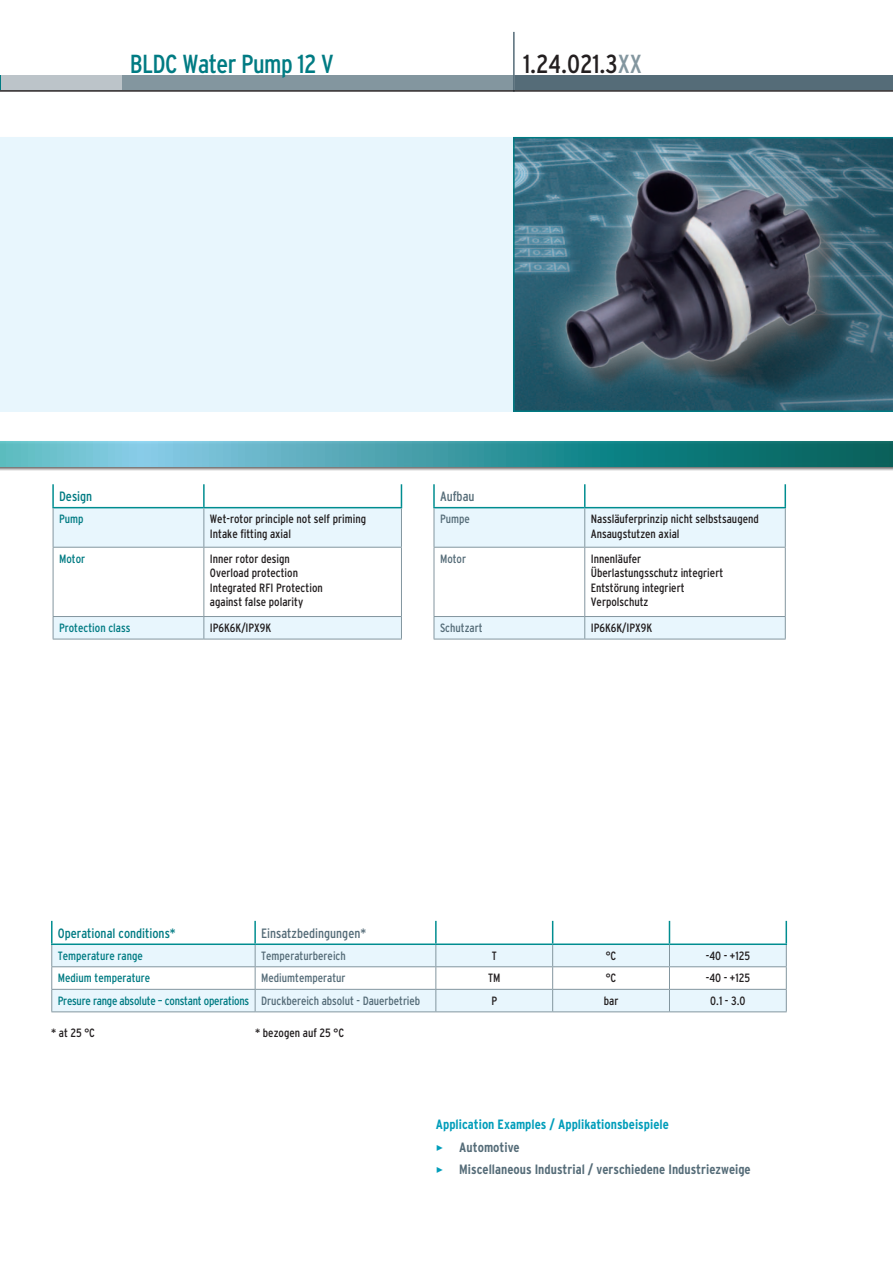
<style>
.page{position:relative;width:893px;height:1263px;background:#fff}
.page>*{position:absolute;margin:0;border:0;box-sizing:border-box;transform-origin:0 0}
.t1{font:condensed 26.1px "Interstate";letter-spacing:-.02em;color:#007b83}
.t2{font:condensed 26.1px "Interstate";color:#231f20}
.t3{font:700 condensed 13.5px "Interstate";color:#556c78}
.t4{font:700 condensed 13.5px "Interstate";color:#009dba}
.t5{font:condensed 13.5px "Interstate";color:#007b83}
.t6{font:condensed 13.5px "Interstate";color:#556c78}
.t7{font:condensed 12px/14.4px "Interstate";color:#231f20}
.t8{font:condensed 12px "Interstate";letter-spacing:-.005em;color:#007b83}
.t9{font:condensed 12px "Interstate";color:#556c78}
.s1{color:#83969f}
.s2{color:#556c78}
.s3{color:#009dba}
</style>
<div class="page">
<div style="left:0;top:137px;width:504px;height:275px;background:#e8f6fd"></div>
<div style="left:514px;top:75px;width:379px;height:15px;background:#556c78"></div>
<div style="left:121px;top:75px;width:394px;height:15px;background:#83969f"></div>
<div style="left:0;top:75px;width:121px;height:15px;background:#bcc4c9"></div>
<svg style="left:0;top:75px;width:1px;height:15px"></svg>
<hr style="left:513px;top:32px;width:2px;height:60px;background:#556c78">
<hr style="left:0;top:90px;width:893px;height:2px;background:#231f20">
<div style="left:0;top:440px;width:893px;height:31px;background:#231f20;opacity:.63"></div>
<svg style="left:0;top:441px;width:893px;height:26px;background:#3f9aa3"></svg>
<svg style="left:54px;top:508px;width:347px;height:131px"></svg>
<hr style="left:52px;top:484px;width:2px;height:23px;background:#008d90">
<svg style="left:401px;top:484px;width:1px;height:23px"></svg>
<hr style="left:52px;top:507px;width:152px;height:1px;background:#008d90">
<hr style="left:204px;top:507px;width:198px;height:1px;background:#008d90">
<hr style="left:53px;top:508px;width:1px;height:39px;background:#83969f">
<hr style="left:203px;top:508px;width:1px;height:39px;background:#83969f">
<hr style="left:401px;top:508px;width:1px;height:39px;background:#83969f">
<hr style="left:53px;top:547px;width:151px;height:1px;background:#83969f">
<hr style="left:53px;top:548px;width:1px;height:68px;background:#83969f">
<hr style="left:204px;top:547px;width:198px;height:1px;background:#83969f">
<hr style="left:203px;top:548px;width:1px;height:68px;background:#83969f">
<hr style="left:401px;top:548px;width:1px;height:68px;background:#83969f">
<hr style="left:53px;top:616px;width:151px;height:1px;background:#83969f">
<svg style="left:53px;top:617px;width:1px;height:22px"></svg>
<hr style="left:204px;top:616px;width:198px;height:1px;background:#83969f">
<svg style="left:203px;top:617px;width:1px;height:22px"></svg>
<svg style="left:401px;top:617px;width:1px;height:22px"></svg>
<hr style="left:53px;top:639px;width:151px;height:1px;background:#83969f">
<hr style="left:204px;top:639px;width:198px;height:1px;background:#83969f">
<hr style="left:203px;top:484px;width:2px;height:23px;background:#008d90">
<svg style="left:52px;top:945px;width:734px;height:66px;fill:#e8f6fd"></svg>
<hr style="left:51px;top:921px;width:2px;height:22px;background:#008d90">
<hr style="left:785px;top:921px;width:2px;height:22px;background:#008d90">
<hr style="left:51px;top:943px;width:204px;height:2px;background:#008d90">
<hr style="left:255px;top:943px;width:181px;height:2px;background:#008d90">
<hr style="left:436px;top:943px;width:117px;height:2px;background:#008d90">
<hr style="left:553px;top:943px;width:116px;height:2px;background:#008d90">
<hr style="left:669px;top:943px;width:118px;height:2px;background:#008d90">
<hr style="left:51px;top:966px;width:204px;height:1px;background:#83969f">
<hr style="left:255px;top:966px;width:181px;height:1px;background:#83969f">
<hr style="left:436px;top:966px;width:117px;height:1px;background:#83969f">
<hr style="left:553px;top:966px;width:116px;height:1px;background:#83969f">
<hr style="left:669px;top:966px;width:118px;height:1px;background:#83969f">
<hr style="left:51px;top:989px;width:204px;height:1px;background:#83969f">
<svg style="left:51px;top:945px;width:1px;height:66px"></svg>
<hr style="left:255px;top:989px;width:181px;height:1px;background:#83969f">
<svg style="left:255px;top:945px;width:1px;height:66px"></svg>
<hr style="left:436px;top:989px;width:117px;height:1px;background:#83969f">
<svg style="left:435px;top:945px;width:1px;height:66px"></svg>
<hr style="left:553px;top:989px;width:116px;height:1px;background:#83969f">
<svg style="left:552px;top:921px;width:1px;height:90px"></svg>
<hr style="left:669px;top:989px;width:118px;height:1px;background:#83969f">
<svg style="left:669px;top:921px;width:1px;height:90px"></svg>
<svg style="left:786px;top:945px;width:1px;height:66px"></svg>
<hr style="left:51px;top:1011px;width:204px;height:1px;background:#83969f">
<hr style="left:255px;top:1011px;width:181px;height:1px;background:#83969f">
<hr style="left:436px;top:1011px;width:117px;height:1px;background:#83969f">
<hr style="left:553px;top:1011px;width:116px;height:1px;background:#83969f">
<hr style="left:669px;top:1011px;width:118px;height:1px;background:#83969f">
<hr style="left:254px;top:921px;width:2px;height:22px;background:#008d90">
<hr style="left:435px;top:921px;width:2px;height:22px;background:#008d90">
<svg style="left:435px;top:508px;width:350px;height:131px"></svg>
<hr style="left:433px;top:484px;width:2px;height:23px;background:#008d90">
<hr style="left:784px;top:484px;width:2px;height:23px;background:#008d90">
<hr style="left:433px;top:507px;width:152px;height:1px;background:#008d90">
<hr style="left:585px;top:507px;width:201px;height:1px;background:#008d90">
<hr style="left:434px;top:508px;width:1px;height:39px;background:#83969f">
<hr style="left:584px;top:508px;width:1px;height:39px;background:#83969f">
<hr style="left:785px;top:508px;width:1px;height:39px;background:#83969f">
<hr style="left:434px;top:547px;width:151px;height:1px;background:#83969f">
<hr style="left:434px;top:548px;width:1px;height:68px;background:#83969f">
<hr style="left:585px;top:547px;width:201px;height:1px;background:#83969f">
<hr style="left:584px;top:548px;width:1px;height:68px;background:#83969f">
<hr style="left:785px;top:548px;width:1px;height:68px;background:#83969f">
<hr style="left:434px;top:616px;width:151px;height:1px;background:#83969f">
<svg style="left:434px;top:617px;width:1px;height:22px"></svg>
<hr style="left:585px;top:616px;width:201px;height:1px;background:#83969f">
<svg style="left:584px;top:617px;width:1px;height:22px"></svg>
<svg style="left:785px;top:617px;width:1px;height:22px"></svg>
<hr style="left:434px;top:639px;width:151px;height:1px;background:#83969f">
<hr style="left:585px;top:639px;width:201px;height:1px;background:#83969f">
<svg style="left:584px;top:484px;width:1px;height:23px"></svg>
<svg style="left:877px;top:137px;width:16px;height:275px;background:#2d5b6c"></svg>
<svg style="left:504px;top:137px;width:373px;height:275px;background:#417282"></svg>
<img style="left:536px;top:139px;width:310px;height:256px">
<h1 class="t1" style="left:130px;top:49px;width:206px">BLDC Water Pump 12 V</h1>
<h1 class="t2" style="left:523px;top:49px;width:120px">1.24.021.3<span class="s1">XX</span></h1>
<p class="t5" style="left:59px;top:489px;width:35px">Design</p>
<p class="t8" style="left:59px;top:512px;width:26px">Pump</p>
<p class="t7" style="left:210px;top:512px;width:158px">Wet-rotor principle not self priming<br>Intake fitting axial</p>
<p class="t8" style="left:59px;top:552px;width:28px">Motor</p>
<p class="t7" style="left:210px;top:551px;width:114px">Inner rotor design<br>Overload protection<br>Integrated RFI Protection against false polarity</p>
<p class="t8" style="left:59px;top:621px;width:73px">Protection class</p>
<p class="t7" style="left:210px;top:621px;width:63px">IP6K6K/IPX9K</p>
<p class="t6" style="left:440px;top:489px;width:36px">Aufbau</p>
<p class="t9" style="left:440px;top:512px;width:31px">Pumpe</p>
<p class="t7" style="left:591px;top:512px;width:170px">Nassläuferprinzip nicht selbstsaugend<br>Ansaugstutzen axial</p>
<p class="t9" style="left:440px;top:552px;width:28px">Motor</p>
<p class="t7" style="left:591px;top:551px;width:134px">Innenläufer<br>Überlastungsschutz integriert<br>Entstörung integriert<br>Verpolschutz</p>
<p class="t9" style="left:440px;top:621px;width:44px">Schutzart</p>
<p class="t7" style="left:591px;top:621px;width:63px">IP6K6K/IPX9K</p>
<p class="t5" style="left:58px;top:925px;width:119px">Operational conditions*</p>
<p class="t6" style="left:261px;top:925px;width:107px">Einsatzbedingungen*</p>
<p class="t8" style="left:58px;top:949px;width:87px">Temperature range</p>
<p class="t9" style="left:261px;top:949px;width:86px">Temperaturbereich</p>
<p class="t7" style="left:492px;top:948px;width:7px">T</p>
<p class="t7" style="left:606px;top:948px;width:12px">°C</p>
<p class="t7" style="left:706px;top:948px;width:46px">-40 - +125</p>
<p class="t8" style="left:58px;top:971px;width:94px">Medium temperature</p>
<p class="t9" style="left:261px;top:971px;width:86px">Mediumtemperatur</p>
<p class="t7" style="left:488px;top:971px;width:14px">TM</p>
<p class="t7" style="left:606px;top:971px;width:12px">°C</p>
<p class="t7" style="left:706px;top:971px;width:46px">-40 - +125</p>
<p class="t8" style="left:58px;top:994px;width:364px">Presure range absolute – constant operations <span class="s2">Druckbereich absolut - Dauerbetrieb</span></p>
<p class="t7" style="left:491px;top:993px;width:7px">P</p>
<p class="t7" style="left:604px;top:993px;width:16px">bar</p>
<p class="t7" style="left:710px;top:993px;width:37px">0.1 - 3.0</p>
<p class="t7" style="left:51px;top:1025px;width:46px">* at 25 °C</p>
<p class="t7" style="left:255px;top:1025px;width:90px">* bezogen auf 25 °C</p>
<p class="t4" style="left:436px;top:1117px;width:234px">Application Examples / Applikationsbeispiele</p>
<p class="t3" style="left:436px;top:1139px;width:85px"><span class="s3">✓</span> Automotive</p>
<p class="t3" style="left:436px;top:1162px;width:316px"><span class="s3">✓</span> Miscellaneous Industrial / verschiedene Industriezweige</p>
</div>
